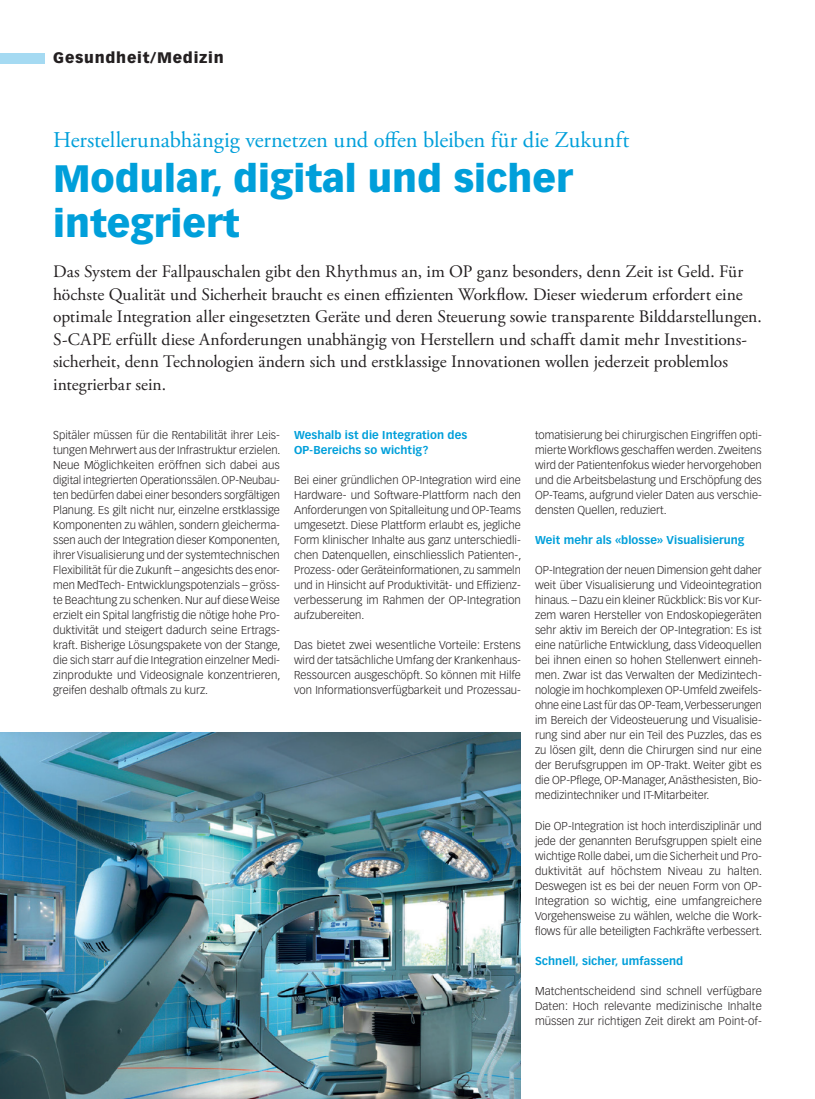
<style>
.page{position:relative;width:815px;height:1099px;background:#fff}
.page>*{position:absolute;margin:0;border:0;box-sizing:border-box;transform-origin:0 0}
.t1{font:900 37.5px/45px "Vectora LT Std";color:#009fda}
.t2{font:22.5px "Adobe Garamond Pro";color:#009fda}
.t3{font:17.5px/22.5px "Adobe Garamond Pro";letter-spacing:-.005em;color:#231f20}
.t4{font:900 15px "Vectora LT Std";letter-spacing:.05em;color:#231f20}
.t5{font:300 11.25px/15px "Vectora LT Std";color:#231f20;text-align:justify}
.t6{font:700 11.25px/15px "Vectora LT Std";letter-spacing:.005em;color:#009fda}
</style>
<div class="page">
<div style="left:0;top:53px;width:45px;height:10px;background:#a5daf2"></div>
<img style="left:0;top:732px;width:521px;height:366px">
<h3 class="t4" style="left:53px;top:49px;width:172px">Gesundheit/Medizin</h3>
<h2 class="t2" style="left:53px;top:126px;width:578px">Herstellerunabhängig vernetzen und offen bleiben für die Zukunft</h2>
<h1 class="t1" style="left:53px;top:155px;width:521px">Modular, digital und sicher integriert</h1>
<p class="t3" style="left:53px;top:261px;width:710px">Das System der Fallpauschalen gibt den Rhythmus an, im OP ganz besonders, denn Zeit ist Geld. Für höchste Qualität und Sicherheit braucht es einen effizienten Workflow. Dieser wiederum erfordert eine optimale Integration aller eingesetzten Geräte und deren Steuerung sowie transparente Bilddarstellungen.<br>S-CAPE erfüllt diese Anforderungen unabhängig von Herstellern und schafft damit mehr Investitions&shy;sicherheit, denn Technologien ändern sich und erstklassige Innovationen wollen jederzeit problemlos integrierbar sein.</p>
<p class="t5" style="left:53px;top:428px;width:229px">Spitäler müssen für die Rentabilität ihrer Leis&shy;tungen Mehrwert aus der Infrastruktur erzielen.<br>Neue Möglichkeiten eröffnen sich dabei aus digital integrierten Operationssälen. OP-Neubau&shy;ten bedürfen dabei einer besonders sorgfältigen Planung. Es gilt nicht nur, einzelne erstklassige Komponenten zu wählen, sondern gleicherma&shy;ssen auch der Integration dieser Komponenten, ihrer Visualisierung und der systemtechnischen Flexibilität für die Zukunft – angesichts des enor&shy;men MedTech- Entwicklungspotenzials – gröss&shy;te Beachtung zu schenken. Nur auf diese Weise erzielt ein Spital langfristig die nötige hohe Pro&shy;duktivität und steigert dadurch seine Ertrags&shy;kraft. Bisherige Lösungspakete von der Stange, die sich starr auf die Integration einzelner Medi&shy;zinprodukte und Videosignale konzentrieren, greifen deshalb oftmals zu kurz.</p>
<p class="t6" style="left:294px;top:428px;width:175px">Weshalb ist die Integration des<br>OP-Bereichs so wichtig?</p>
<p class="t5" style="left:535px;top:428px;width:228px">tomatisierung bei chirurgischen Eingriffen opti&shy;mierte Workflows geschaffen werden. Zweitens wird der Patientenfokus wieder hervorgehoben und die Arbeitsbelastung und Erschöpfung des OP-Teams, aufgrund vieler Daten aus verschie&shy;densten Quellen, reduziert.</p>
<p class="t6" style="left:535px;top:533px;width:211px">Weit mehr als «blosse» Visualisierung</p>
<p class="t5" style="left:535px;top:563px;width:228px">OP-Integration der neuen Dimension geht daher weit über Visualisierung und Videointegration hinaus. – Dazu ein kleiner Rückblick: Bis vor Kur&shy;zem waren Hersteller von Endoskopiegeräten sehr aktiv im Bereich der OP-Integration: Es ist eine natürliche Entwicklung, dass Videoquellen bei ihnen einen so hohen Stellenwert einneh&shy;men. Zwar ist das Verwalten der Medizintech&shy;nologie im hochkomplexen OP-Umfeld zweifels&shy;ohne eine Last für das OP-Team, Verbesserungen im Bereich der Videosteuerung und Visualisie&shy;rung sind aber nur ein Teil des Puzzles, das es zu lösen gilt, denn die Chirurgen sind nur eine der Berufsgruppen im OP-Trakt. Weiter gibt es die OP-Pflege, OP-Manager, Anästhesisten, Bio&shy;medizintechniker und IT-Mitarbeiter.</p>
<p class="t5" style="left:535px;top:818px;width:229px">Die OP-Integration ist hoch interdisziplinär und jede der genannten Berufsgruppen spielt eine wichtige Rolle dabei, um die Sicherheit und Pro&shy;duktivität auf höchstem Niveau zu halten.<br>Deswegen ist es bei der neuen Form von OP-Integration so wichtig, eine umfangreichere Vorgehensweise zu wählen, welche die Work&shy;flows für alle beteiligten Fachkräfte verbessert.</p>
<p class="t6" style="left:535px;top:953px;width:150px">Schnell, sicher, umfassend</p>
<p class="t5" style="left:535px;top:983px;width:228px">Matchentscheidend sind schnell verfügbare Daten: Hoch relevante medizinische Inhalte müssen zur richtigen Zeit direkt am Point-of-</p>
<p class="t5" style="left:294px;top:473px;width:229px">Bei einer gründlichen OP-Integration wird eine Hardware- und Software-Plattform nach den Anforderungen von Spitalleitung und OP-Teams umgesetzt. Diese Plattform erlaubt es, jegliche Form klinischer Inhalte aus ganz unterschiedli&shy;chen Datenquellen, einschliesslich Patienten-, Prozess- oder Geräteinformationen, zu sammeln und in Hinsicht auf Produktivität- und Effizienz&shy;verbesserung im Rahmen der OP-Integration aufzubereiten.</p>
<p class="t5" style="left:294px;top:638px;width:228px">Das bietet zwei wesentliche Vorteile: Erstens wird der tatsächliche Umfang der Krankenhaus-Ressourcen ausgeschöpft. So können mit Hilfe von Informationsverfügbarkeit und Prozessau-</p>
</div>
